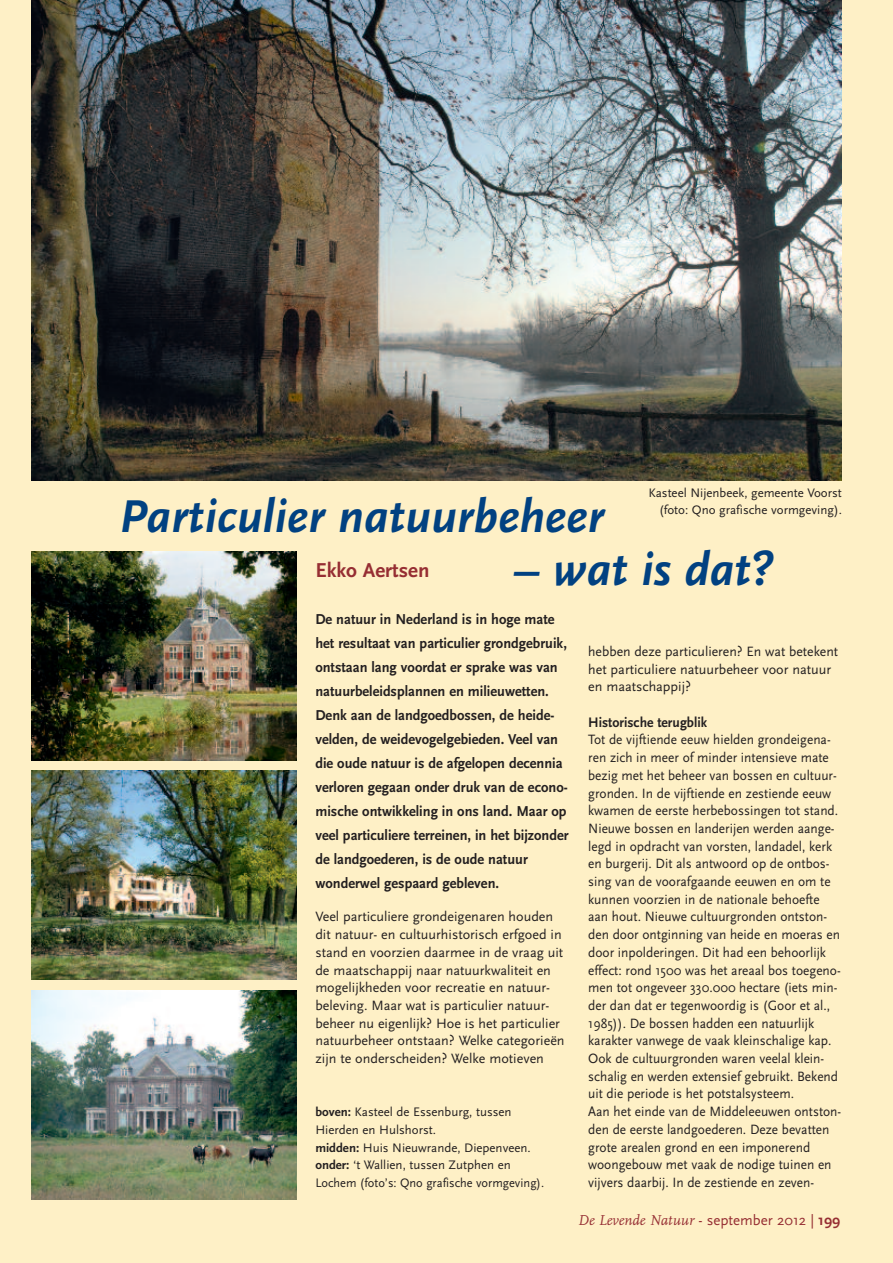
<style>
.page{position:relative;width:893px;height:1263px;background:#fef0c6}
.page>*{position:absolute;margin:0;border:0;box-sizing:border-box;transform-origin:0 0}
.t1{font:italic 700 48px "Scala Sans";color:#014181}
.t2{font:700 21px "Scala Sans";color:#962e33}
.t3{font:700 15px/24px "Scala Sans";color:#231f20;scale:.96 1}
.t4{font:italic 15px "FF Scala";color:#962e33}
.t5{font:700 14.4px "Scala Sans";color:#231f20;scale:.95 1}
.t6{font:14.1px/17.7px "Scala Sans";color:#231f20;scale:.95 1}
.t7{font:14.1px/17.7px "Scala Sans";color:#231f20}
.t8{font:12.9px/17.7px "Scala Sans";color:#231f20;text-align:right}
.s1{font-weight:700}
.s2{font-family:"Scala Sans";font-style:normal}
.s3{font-family:"Scala Sans";font-weight:700;font-style:normal}
</style>
<div class="page">
<img style="left:31px;top:0;width:811px;height:480px">
<img style="left:31px;top:552px;width:265px;height:209px">
<img style="left:31px;top:770px;width:265px;height:209px">
<img style="left:31px;top:990px;width:265px;height:209px">
<p class="t8" style="left:648px;top:483px;width:195px">Kasteel Nijenbeek, gemeente Voorst (foto: Qno grafische vormgeving).</p>
<h1 class="t1" style="left:119px;top:487px;width:486px">Particulier natuurbeheer</h1>
<h2 class="t2" style="left:315px;top:557px;width:116px">Ekko Aertsen</h2>
<h1 class="t1" style="left:514px;top:540px;width:262px">– wat is dat?</h1>
<p class="t3" style="left:315px;top:607px;width:265px">De natuur in Nederland is in hoge mate het resultaat van particulier grondgebruik, ontstaan lang voordat er sprake was van natuurbeleidsplannen en milieuwetten.<br>Denk aan de landgoedbossen, de heide&shy;velden, de weidevogelgebieden. Veel van die oude natuur is de afgelopen decennia verloren gegaan onder druk van de econo&shy;mische ontwikkeling in ons land. Maar op veel particuliere terreinen, in het bijzonder de landgoederen, is de oude natuur wonderwel gespaard gebleven.</p>
<p class="t7" style="left:315px;top:908px;width:251px">Veel particuliere grondeigenaren houden dit natuur- en cultuurhistorisch erfgoed in stand en voorzien daarmee in de vraag uit de maatschappij naar natuurkwaliteit en mogelijkheden voor recreatie en natuur&shy;beleving. Maar wat is particulier natuur&shy;beheer nu eigenlijk? Hoe is het particulier natuurbeheer ontstaan? Welke categorieën zijn te onderscheiden? Welke motieven</p>
<p class="t8" style="left:315px;top:1103px;width:230px;text-align:left"><span class="s1">boven:</span> Kasteel de Essenburg, tussen Hierden en Hulshorst.<br><span class="s1">midden:</span> Huis Nieuwrande, Diepenveen. <span class="s1">onder:</span> ‘t Wallien, tussen Zutphen en Lochem (foto’s: Qno grafische vormgeving).</p>
<p class="t7" style="left:588px;top:642px;width:251px">hebben deze particulieren? En wat betekent het particuliere natuurbeheer voor natuur en maatschappij?</p>
<p class="t5" style="left:588px;top:713px;width:127px">Historische terugblik</p>
<p class="t6" style="left:588px;top:731px;width:268px">Tot de vijftiende eeuw hielden grondeigena&shy;ren zich in meer of minder intensieve mate bezig met het beheer van bossen en cultuur&shy;gronden. In de vijftiende en zestiende eeuw kwamen de eerste herbebossingen tot stand.<br>Nieuwe bossen en landerijen werden aange&shy;legd in opdracht van vorsten, landadel, kerk en burgerij. Dit als antwoord op de ontbos&shy;sing van de voorafgaande eeuwen en om te kunnen voorzien in de nationale behoefte aan hout. Nieuwe cultuurgronden ontston&shy;den door ontginning van heide en moeras en door inpolderingen. Dit had een behoorlijk effect: rond 1500 was het areaal bos toegeno&shy;men tot ongeveer 330.000 hectare (iets min&shy;der dan dat er tegenwoordig is (Goor et al., 1985)). De bossen hadden een natuurlijk karakter vanwege de vaak kleinschalige kap.<br>Ook de cultuurgronden waren veelal klein&shy;schalig en werden extensief gebruikt. Bekend uit die periode is het potstalsysteem.<br>Aan het einde van de Middeleeuwen ontston&shy;den de eerste landgoederen. Deze bevatten grote arealen grond en een imponerend woongebouw met vaak de nodige tuinen en vijvers daarbij. In de zestiende en zeven-</p>
<p class="t4" style="left:578px;top:1211px;width:264px">De Levende Natuur <span class="s2">- september 2012 |</span> <span class="s3">199</span></p>
</div>
